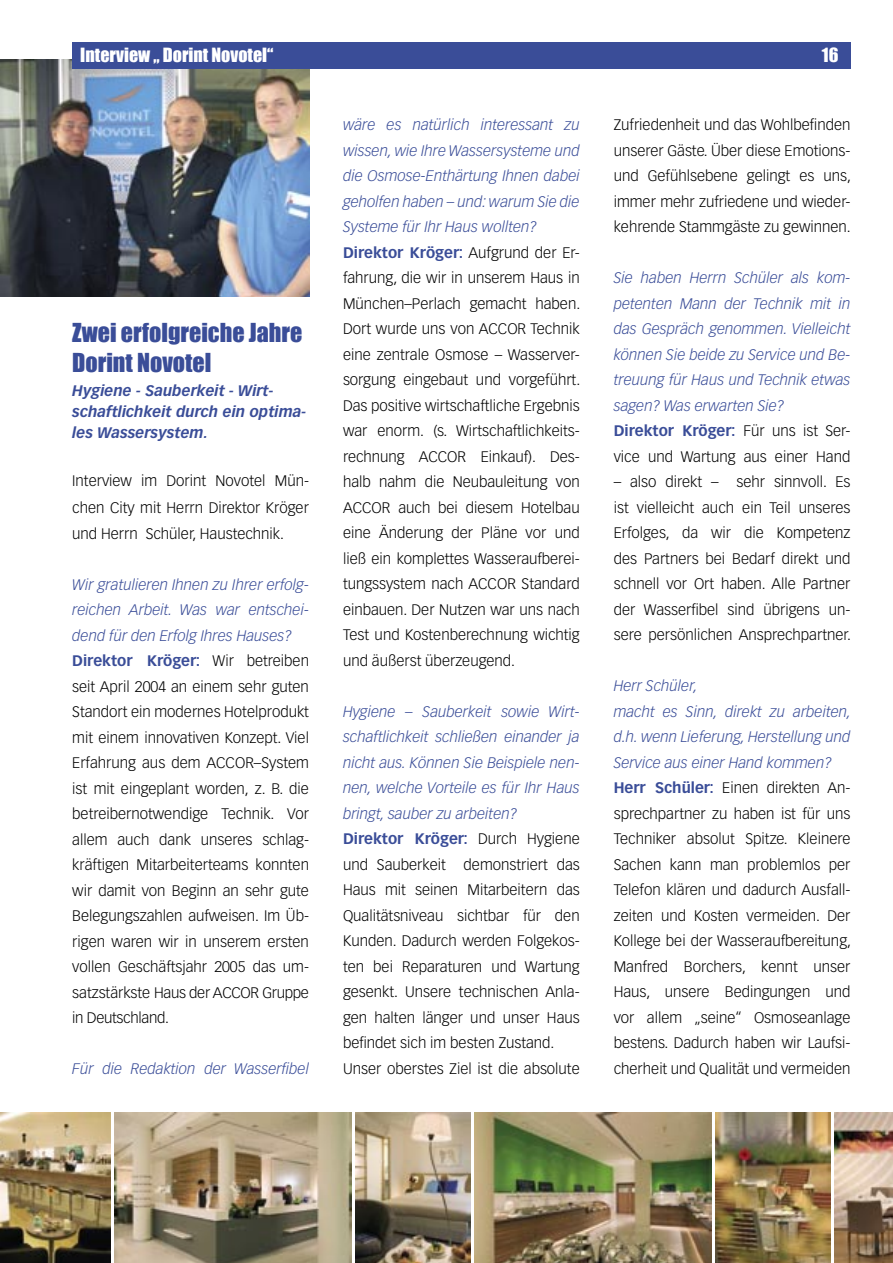
<style>
.page{position:relative;width:893px;height:1263px;background:#fff}
.page>*{position:absolute;margin:0;border:0;box-sizing:border-box;transform-origin:0 0}
.t1{font:24px/30px "Impact";color:#3a4d98}
.t2{font:18px "Impact";color:#fff}
.t3{font:300 15px/25.5px "Vectora LH";color:#000}
.t4{font:italic 300 15px/25.5px "Vectora LH";color:#3a4d98}
.t5{font:italic 700 15px/21px "Vectora LH";color:#3a4d98}
.s1{font-style:italic;color:#3a4d98}
.s2{font-weight:700;color:#3a4d98}
.s3{font-weight:700;font-style:normal}
.s4{font-style:normal;color:#000}
</style>
<div class="page">
<img style="left:0;top:60px;width:309px;height:236px">
<div style="left:72px;top:43px;width:778px;height:26px;background:#3a4d98"></div>
<img style="left:115px;top:1112px;width:237px;height:151px">
<img style="left:715px;top:1112px;width:115px;height:151px">
<img style="left:356px;top:1112px;width:114px;height:151px">
<img style="left:835px;top:1112px;width:58px;height:151px">
<img style="left:475px;top:1112px;width:236px;height:151px">
<img style="left:0;top:1112px;width:111px;height:151px">
<p class="t2" style="left:80px;top:44px;width:195px">Interview „ Dorint Novotel“</p>
<p class="t2" style="left:822px;top:44px;width:18px">16</p>
<h1 class="t1" style="left:72px;top:318px;width:232px">Zwei erfolgreiche Jahre<br>Dorint Novotel</h1>
<p class="t5" style="left:72px;top:380px;width:235px">Hygiene - Sauberkeit - Wirt&shy;schaftlichkeit durch ein optima&shy;les Wassersystem.</p>
<p class="t3" style="left:72px;top:467px;width:238px;line-height:27px">Interview im Dorint Novotel Mün&shy;chen City mit Herrn Direktor Kröger</p>
<p class="t3" style="left:72px;top:521px;width:213px">und Herrn Schüler, Haustechnik.</p>
<p class="t3" style="left:72px;top:572px;width:238px"><span class="s1">Wir gratulieren Ihnen zu Ihrer erfolg&shy;reichen Arbeit. Was war entschei&shy;dend für den Erfolg Ihres Hauses?<br></span><span class="s2">Direktor Kröger:</span> Wir betreiben seit April 2004 an einem sehr guten Standort ein modernes Hotelprodukt mit einem innovativen Konzept. Viel Erfahrung aus dem ACCOR–System ist mit eingeplant worden, z. B. die betreibernotwendige Technik. Vor allem auch dank unseres schlag&shy;kräftigen Mitarbeiterteams konnten wir damit von Beginn an sehr gute Belegungszahlen aufweisen. Im Üb&shy;rigen waren wir in unserem ersten vollen Geschäftsjahr 2005 das um&shy;satzstärkste Haus der ACCOR Gruppe in Deutschland.</p>
<p class="t4" style="left:72px;top:1056px;width:238px">Für die Redaktion der Wasserfibel</p>
<p class="t3" style="left:343px;top:112px;width:239px"><span class="s1">wäre es natürlich interessant zu wissen, wie Ihre Wassersysteme und die Osmose-Enthärtung Ihnen dabei geholfen haben – und: warum Sie die Systeme für Ihr Haus wollten?<br></span><span class="s2">Direktor Kröger:</span> Aufgrund der Er&shy;fahrung, die wir in unserem Haus in München–Perlach gemacht haben.<br>Dort wurde uns von ACCOR Technik eine zentrale Osmose – Wasserver&shy;sorgung eingebaut und vorgeführt.<br>Das positive wirtschaftliche Ergebnis war enorm. (s. Wirtschaftlichkeits&shy;rechnung ACCOR Einkauf). Des&shy;halb nahm die Neubauleitung von ACCOR auch bei diesem Hotelbau eine Änderung der Pläne vor und ließ ein komplettes Wasseraufberei&shy;tungssystem nach ACCOR Standard einbauen. Der Nutzen war uns nach Test und Kostenberechnung wichtig und äußerst überzeugend.</p>
<p class="t3" style="left:343px;top:699px;width:238px"><span class="s1">Hygiene – Sauberkeit sowie Wirt&shy;schaftlichkeit schließen einander ja nicht aus. Können Sie Beispiele nen&shy;nen, welche Vorteile es für Ihr Haus bringt, sauber zu arbeiten?<br></span><span class="s2">Direktor Kröger:</span> Durch Hygiene und Sauberkeit demonstriert das Haus mit seinen Mitarbeitern das Qualitätsniveau sichtbar für den Kunden. Dadurch werden Folgekos&shy;ten bei Reparaturen und Wartung gesenkt. Unsere technischen Anla&shy;gen halten länger und unser Haus befindet sich im besten Zustand.<br>Unser oberstes Ziel ist die absolute</p>
<p class="t3" style="left:614px;top:112px;width:239px;text-align:justify">Zufriedenheit und das Wohlbefinden unserer Gäste. Über diese Emotions&shy;und Gefühlsebene gelingt es uns, immer mehr zufriedene und wieder&shy;kehrende Stammgäste zu gewinnen.</p>
<p class="t4" style="left:614px;top:265px;width:238px">Sie haben Herrn Schüler als kom&shy;petenten Mann der Technik mit in das Gespräch genommen. Vielleicht können Sie beide zu Service und Be&shy;treuung für Haus und Technik etwas sagen? Was erwarten Sie?<br><span class="s3">Direktor Kröger:</span> <span class="s4">Für uns ist Ser&shy;vice und Wartung aus einer Hand</span></p>
<p class="t3" style="left:614px;top:469px;width:239px;text-align:justify">– also direkt – sehr sinnvoll. Es ist vielleicht auch ein Teil unseres Erfolges, da wir die Kompetenz des Partners bei Bedarf direkt und schnell vor Ort haben. Alle Partner der Wasserfibel sind übrigens un&shy;sere persönlichen Ansprechpartner.</p>
<p class="t3" style="left:614px;top:673px;width:239px"><span class="s1">Herr Schüler,<br>macht es Sinn, direkt zu arbeiten, d.h. wenn Lieferung, Herstellung und<br>Service aus einer Hand kommen?<br></span><span class="s2">Herr Schüler:</span> Einen direkten An&shy;sprechpartner zu haben ist für uns<br>Techniker absolut Spitze. Kleinere<br>Sachen kann man problemlos per<br>Telefon klären und dadurch Ausfall&shy;zeiten und Kosten vermeiden. Der<br>Kollege bei der Wasseraufbereitung,<br>Manfred Borchers, kennt unser<br>Haus, unsere Bedingungen und vor allem „seine“ Osmoseanlage bestens. Dadurch haben wir Laufsi&shy;cherheit und Qualität und vermeiden</p>
</div>
